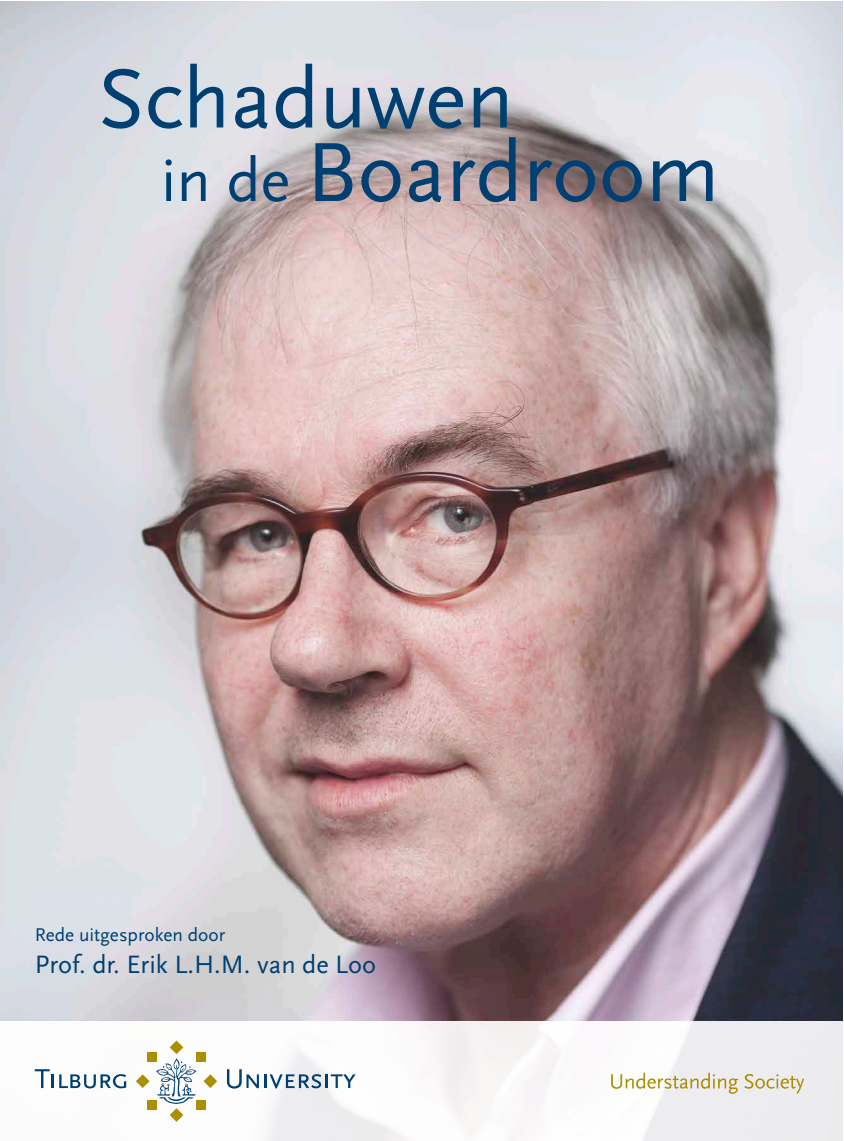
<style>
.page{position:relative;width:844px;height:1141px;background:#fff}
.page>*{position:absolute;margin:0;border:0;box-sizing:border-box;transform-origin:0 0}
.t1{font:87.5px/73.5px "Scala Sans OT";color:#003f71}
.t2{font:26.25px "Scala Sans OT";color:#003f71}
.t3{font:19.25px "Scala Sans OT";color:#003f71}
.s1{font-size:63px}
</style>
<div class="page">
<img style="left:0;top:2px;width:842px;height:1020px">
<img style="left:34px;top:1022px;width:808px;height:119px">
<div style="left:147px;top:1100px;width:10px;height:10px;background:#ab8f00"></div>
<div style="left:196px;top:1100px;width:9px;height:10px;background:#ab8f00"></div>
<div style="left:147px;top:1052px;width:10px;height:10px;background:#ab8f00"></div>
<div style="left:196px;top:1052px;width:9px;height:10px;background:#ab8f00"></div>
<svg style="left:156px;top:1040px;width:40px;height:82px"></svg>
<svg style="left:136px;top:1074px;width:13px;height:14px"></svg>
<svg style="left:203px;top:1074px;width:14px;height:14px"></svg>
<svg style="left:35px;top:1069px;width:15px;height:19px"></svg>
<hr style="left:51px;top:1074px;width:3px;height:14px;background:#003f71">
<svg style="left:59px;top:1074px;width:67px;height:14px"></svg>
<svg style="left:227px;top:1069px;width:128px;height:20px"></svg>
<svg style="left:611px;top:1073px;width:127px;height:21px"></svg>
<svg style="left:744px;top:1074px;width:60px;height:20px"></svg>
<svg style="left:0;top:323px;width:1px;height:699px"></svg>
<h1 class="t1" style="left:161px;top:64px;width:560px;text-indent:-63px">Schaduwen<br><span class="s1">in de</span> Boardroom</h1>
<p class="t3" style="left:35px;top:925px;width:192px">Rede uitgesproken door</p>
<p class="t2" style="left:35px;top:950px;width:343px">Prof. dr. Erik L.H.M. van de Loo</p>
</div>
